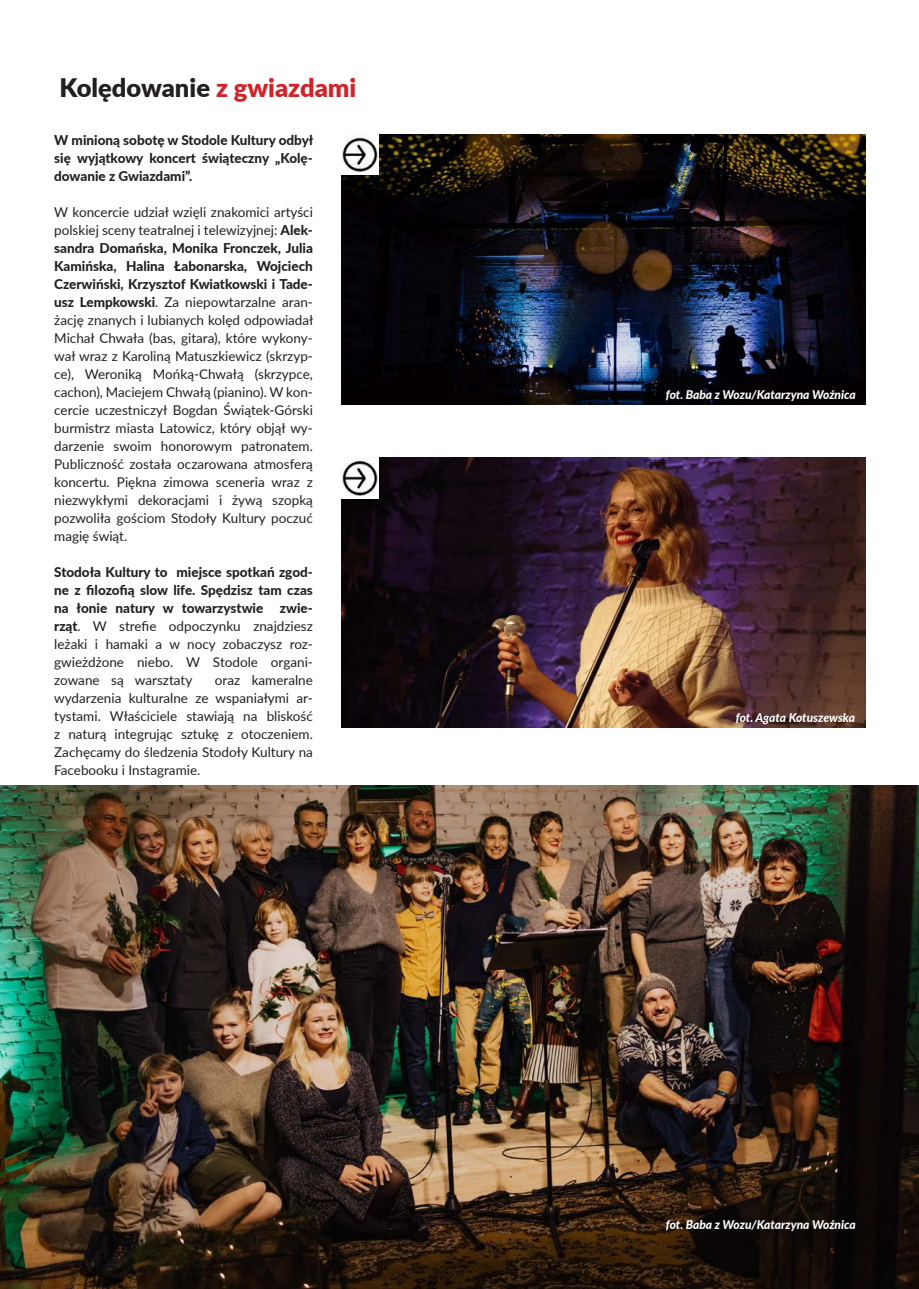
<style>
.page{position:relative;width:919px;height:1289px;background:#fff}
.page>*{position:absolute;margin:0;border:0;box-sizing:border-box;transform-origin:0 0}
.t1{font:900 25.5px "Lato";color:#231f20}
.t2{font:13.5px/18px "Lato";color:#231f20;text-align:justify}
.t3{font:800 13.5px/18px "Lato";color:#231f20;text-align:justify}
.t4{font:italic 800 12px "Lato";color:#fff}
.s1{color:#d1232a}
.s2{font-weight:800}
</style>
<div class="page">
<img style="left:0;top:785px;width:918px;height:503px">
<img style="left:341px;top:134px;width:524px;height:270px">
<img style="left:341px;top:458px;width:524px;height:269px">
<img style="left:341px;top:458px;width:37px;height:40px">
<img style="left:341px;top:134px;width:37px;height:41px">
<h1 class="t1" style="left:60px;top:69px;width:298px">Kolędowanie <span class="s1">z gwiazdami</span></h1>
<p class="t3" style="left:54px;top:131px;width:261px">W minioną sobotę w Stodole Kultury odbył się wyjątkowy koncert świąteczny „Kolę&shy;dowanie z Gwiazdami”.</p>
<p class="t2" style="left:54px;top:203px;width:260px">W koncercie udział wzięli znakomici artyści polskiej sceny teatralnej i telewizyjnej: <span class="s2">Alek&shy;sandra Domańska, Monika Fronczek, Julia Kamińska, Halina Łabonarska, Wojciech Czerwiński, Krzysztof Kwiatkowski i Tade&shy;usz Lempkowski</span>. Za niepowtarzalne aran&shy;żację znanych i lubianych kolęd odpowiadał Michał Chwała (bas, gitara), które wykony&shy;wał wraz z Karoliną Matuszkiewicz (skrzyp&shy;ce), Weroniką Mońką-Chwałą (skrzypce, cachon), Maciejem Chwałą (pianino). W kon&shy;cercie uczestniczył Bogdan Świątek-Górski burmistrz miasta Latowicz, który objął wy&shy;darzenie swoim honorowym patronatem.<br>Publiczność została oczarowana atmosferą koncertu. Piękna zimowa sceneria wraz z niezwykłymi dekoracjami i żywą szopką pozwoliła gościom Stodoły Kultury poczuć magię świąt.</p>
<p class="t2" style="left:54px;top:563px;width:260px"><span class="s2">Stodoła Kultury to miejsce spotkań zgod&shy;ne z filozofią slow life. Spędzisz tam czas na łonie natury w towarzystwie zwie&shy;rząt</span>. W strefie odpoczynku znajdziesz leżaki i hamaki a w nocy zobaczysz roz&shy;gwieżdżone niebo. W Stodole organi&shy;zowane są warsztaty</p>
<p class="t2" style="left:54px;top:671px;width:260px;text-indent:161px">oraz kameralne wydarzenia kulturalne ze wspaniałymi ar&shy;tystami. Właściciele stawiają na bliskość z naturą integrując sztukę z otoczeniem.<br>Zachęcamy do śledzenia Stodoły Kultury na Facebooku i Instagramie.</p>
<p class="t4" style="left:665px;top:386px;width:191px">fot. Baba z Wozu/Katarzyna Woźnica</p>
<p class="t4" style="left:735px;top:708px;width:121px">fot. Agata Kotuszewska</p>
<p class="t4" style="left:665px;top:1215px;width:191px">fot. Baba z Wozu/Katarzyna Woźnica</p>
</div>
